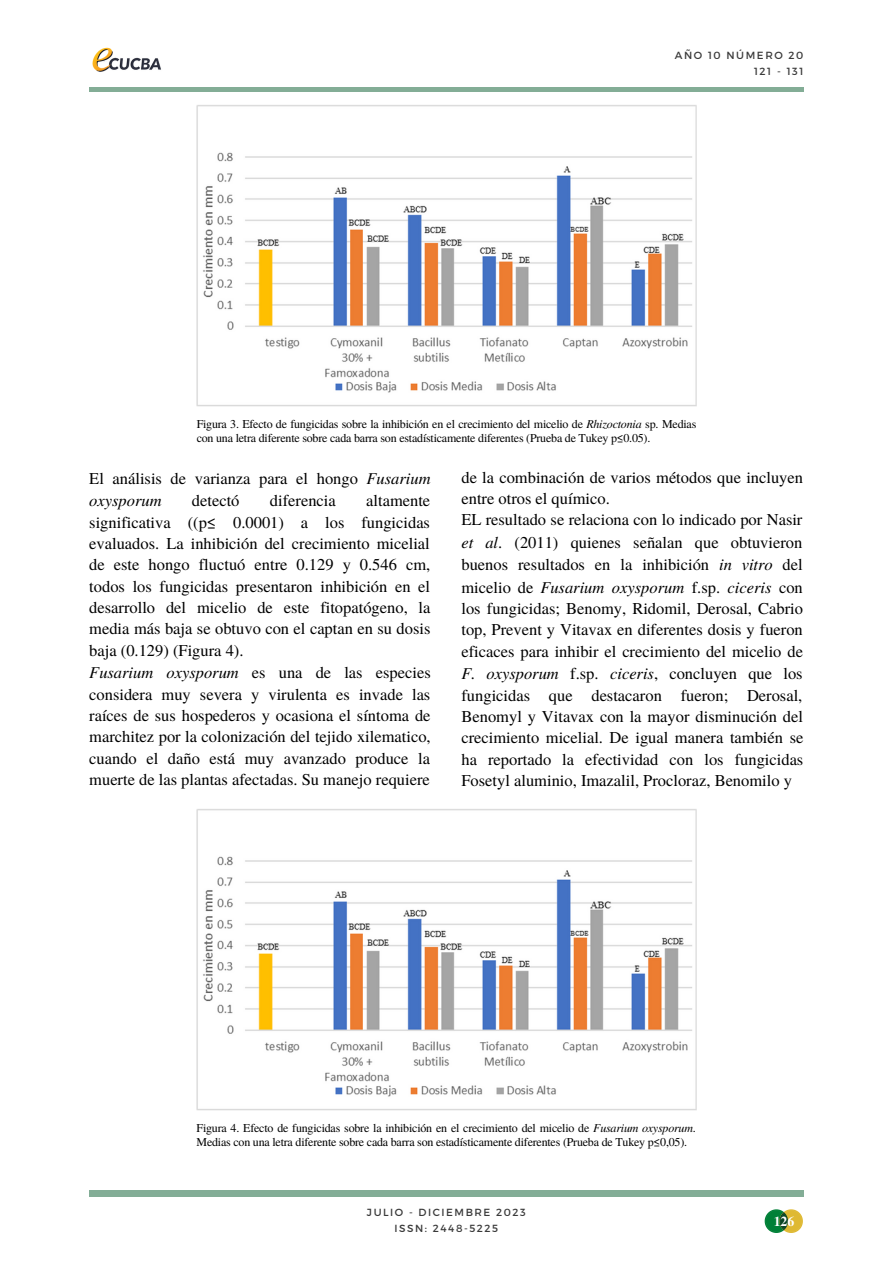
<style>
.page{position:relative;width:893px;height:1264px;background:#fff}
.page>*{position:absolute;margin:0;border:0;box-sizing:border-box;transform-origin:0 0}
.t1{font:16.5px/21.3px "Te X Gyre Termes";color:#000;text-align:justify}
.t2{font:700 13.8px "Te X Gyre Termes";color:#fefefe}
.t3{font:12px/14px "Te X Gyre Termes";letter-spacing:-.015em;color:#000}
.t4{font:10.35px "Montserrat";letter-spacing:.15em;color:#3a3a3a}
.s1{font-style:italic}
</style>
<div class="page">
<hr style="left:89px;top:88px;width:714px;height:3px;background:#83ad96">
<div style="left:89px;top:1190px;width:714px;height:6px;background:#83ad96"></div>
<svg style="left:764px;top:1209px;width:38px;height:23px"></svg>
<img style="left:92px;top:47px;width:69px;height:25px">
<img style="left:197px;top:105px;width:499px;height:301px">
<img style="left:197px;top:809px;width:499px;height:300px">
<p class="t4" style="left:674px;top:48px;width:130px">AÑO 10 NÚMERO 20</p>
<p class="t4" style="left:754px;top:64px;width:51px">121 - 131</p>
<p class="t3" style="left:197px;top:416px;width:501px">Figura 3. Efecto de fungicidas sobre la inhibición en el crecimiento del micelio de <span class="s1">Rhizoctonia</span> sp. Medias con una letra diferente sobre cada barra son estadísticamente diferentes (Prueba de Tukey p≤0.05).</p>
<p class="t1" style="left:89px;top:466px;width:343px;line-height:22.5px">El análisis de varianza para el hongo <span class="s1">Fusarium oxysporum</span></p>
<p class="t1" style="left:89px;top:489px;width:343px;text-indent:277px">altamente significativa ((p≤ 0.0001) a los fungicidas evaluados. La inhibición del crecimiento micelial de este hongo fluctuó entre 0.129 y 0.546 cm, todos los fungicidas presentaron inhibición en el desarrollo del micelio de este fitopatógeno, la media más baja se obtuvo con el captan en su dosis baja (0.129) (Figura 4).</p>
<p class="t1" style="left:89px;top:661px;width:343px"><span class="s1">Fusarium oxysporum</span> es una de las especies considera muy severa y virulenta es invade las raíces de sus hospederos y ocasiona el síntoma de marchitez por la colonización del tejido xilematico, cuando el daño está muy avanzado produce la muerte de las plantas afectadas. Su manejo requiere</p>
<p class="t1" style="left:192px;top:489px;width:49px">detectó</p>
<p class="t1" style="left:270px;top:489px;width:67px">diferencia</p>
<p class="t1" style="left:461px;top:465px;width:343px">de la combinación de varios métodos que incluyen entre otros el químico.</p>
<p class="t1" style="left:461px;top:508px;width:343px;line-height:21.8px">EL resultado se relaciona con lo indicado por Nasir <span class="s1">et al</span>. (2011) quienes señalan que obtuvieron buenos resultados en la inhibición <span class="s1">in vitro</span> del micelio de <span class="s1">Fusarium oxysporum</span> f.sp. <span class="s1">ciceris</span> con los fungicidas; Benomy, Ridomil, Derosal, Cabrio top, Prevent y Vitavax en diferentes dosis y fueron eficaces para inhibir el crecimiento del micelio de <span class="s1">F. oxysporum</span> f.sp. <span class="s1">ciceris</span>, concluyen que los fungicidas que destacaron fueron; Derosal, Benomyl y Vitavax con la mayor disminución del crecimiento micelial. De igual manera también se ha reportado la efectividad con los fungicidas Fosetyl aluminio, Imazalil, Procloraz, Benomilo y</p>
<p class="t3" style="left:196px;top:1119px;width:501px">Figura 4. Efecto de fungicidas sobre la inhibición en el crecimiento del micelio de <span class="s1">Fusarium oxysporum</span>.<br>Medias con una letra diferente sobre cada barra son estadísticamente diferentes (Prueba de Tukey p≤0,05).</p>
<p class="t4" style="left:367px;top:1205px;width:160px">JULIO - DICIEMBRE 2023</p>
<p class="t4" style="left:394px;top:1221px;width:105px">ISSN: 2448-5225</p>
<p class="t2" style="left:773px;top:1210px;width:22px">126</p>
</div>
